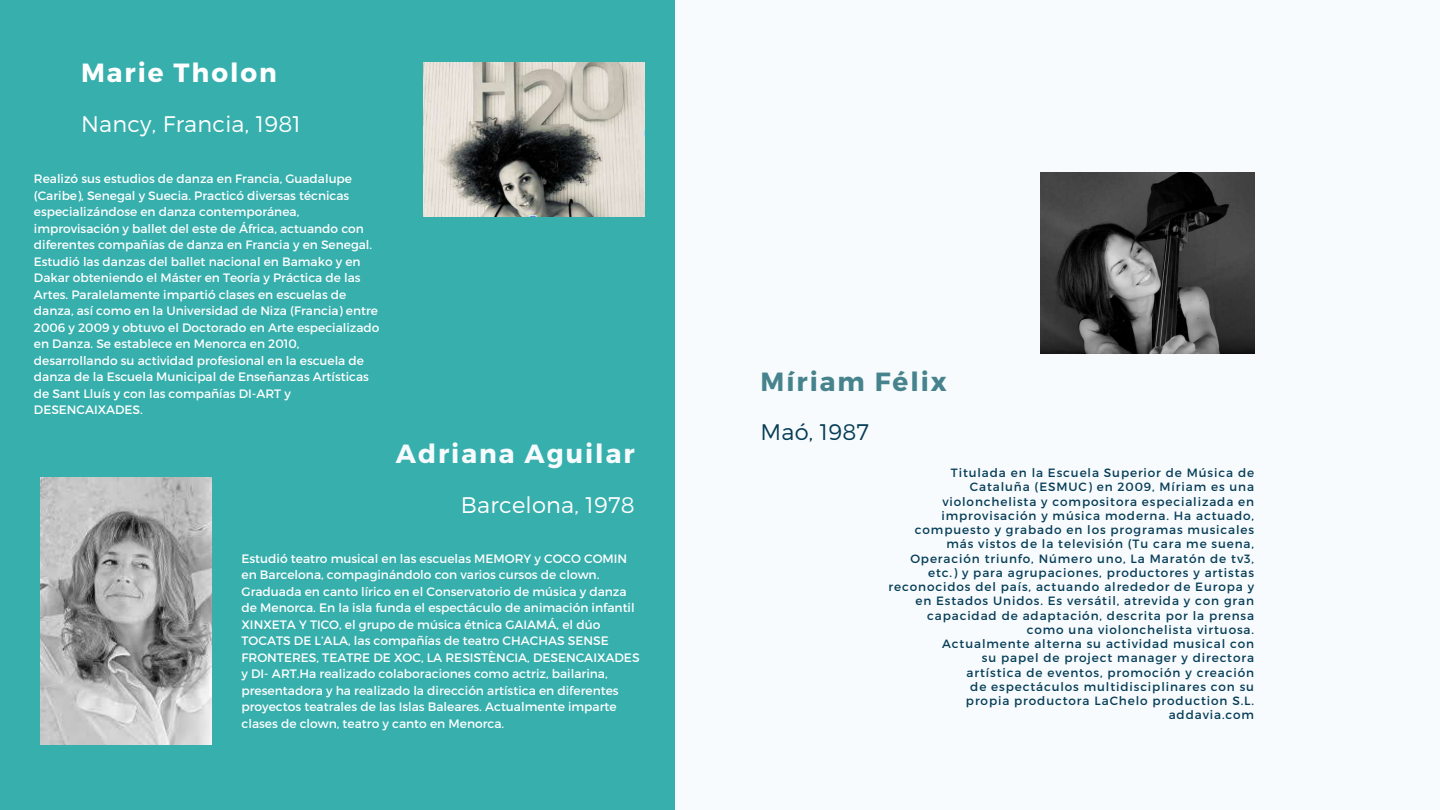
<style>
.page{position:relative;width:1440px;height:810px;background:#36afad}
.page>*{position:absolute;margin:0;border:0;box-sizing:border-box;transform-origin:0 0}
.t1{font:700 26.3px "Montserrat";letter-spacing:.075em;color:#f8fbfd}
.t2{font:700 26.3px "Montserrat";letter-spacing:.075em;color:#fff}
.t3{font:700 26.3px "Montserrat";letter-spacing:.075em;color:#46838d}
.t4{font:300 22.6px "Montserrat";letter-spacing:.01em;color:#fff}
.t5{font:300 22.5px "Montserrat";letter-spacing:.01em;color:#fff}
.t6{font:300 22.5px "Montserrat";letter-spacing:.01em;color:#053d57}
.t7{font:12.2px/16.5px "Montserrat";color:#fff}
.t8{font:12px/14.2px "Montserrat";letter-spacing:.075em;color:#053d57;text-align:right}
</style>
<div class="page">
<div style="left:676px;top:0;width:764px;height:810px;background:#f8fbfd"></div>
<img style="left:423px;top:62px;width:222px;height:154px">
<img style="left:41px;top:478px;width:170px;height:267px">
<img style="left:1040px;top:173px;width:214px;height:180px">
<h1 class="t2" style="left:81px;top:56px;width:197px">Marie Tholon</h1>
<h3 class="t5" style="left:81px;top:109px;width:221px">Nancy, Francia, 1981</h3>
<p class="t7" style="left:34px;top:170px;width:347px">Realizó sus estudios de danza en Francia, Guadalupe (Caribe), Senegal y Suecia. Practicó diversas técnicas especializándose en danza contemporánea, improvisación y ballet del este de África, actuando con diferentes compañías de danza en Francia y en Senegal.<br>Estudió las danzas del ballet nacional en Bamako y en Dakar obteniendo el Máster en Teoría y Práctica de las Artes. Paralelamente impartió clases en escuelas de danza, así como en la Universidad de Niza (Francia) entre 2006 y 2009 y obtuvo el Doctorado en Arte especializado en Danza. Se establece en Menorca en 2010, desarrollando su actividad profesional en la escuela de danza de la Escuela Municipal de Enseñanzas Artísticas de Sant Lluís y con las compañías DI-ART y DESENCAIXADES.</p>
<h1 class="t1" style="left:396px;top:436px;width:240px">Adriana Aguilar</h1>
<h2 class="t4" style="left:461px;top:490px;width:175px">Barcelona, 1978</h2>
<p class="t7" style="left:242px;top:550px;width:400px">Estudió teatro musical en las escuelas MEMORY y COCO COMIN en Barcelona, compaginándolo con varios cursos de clown.<br>Graduada en canto lírico en el Conservatorio de música y danza de Menorca. En la isla funda el espectáculo de animación infantil XINXETA Y TICO, el grupo de música étnica GAIAMÁ, el dúo TOCATS DE L’ALA, las compañías de teatro CHACHAS SENSE FRONTERES, TEATRE DE XOC, LA RESISTÈNCIA, DESENCAIXADES y DI- ART.Ha realizado colaboraciones como actriz, bailarina, presentadora y ha realizado la dirección artística en diferentes proyectos teatrales de las Islas Baleares. Actualmente imparte clases de clown, teatro y canto en Menorca.</p>
<h1 class="t3" style="left:761px;top:364px;width:188px">Míriam Félix</h1>
<h3 class="t6" style="left:761px;top:418px;width:110px">Maó, 1987</h3>
<p class="t8" style="left:889px;top:465px;width:367px">Titulada en la Escuela Superior de Música de Cataluña (ESMUC) en 2009, Míriam es una violonchelista y compositora especializada en improvisación y música moderna. Ha actuado, compuesto y grabado en los programas musicales más vistos de la televisión (Tu cara me suena, Operación triunfo, Número uno, La Maratón de tv3, etc.) y para agrupaciones, productores y artistas reconocidos del país, actuando alrededor de Europa y en Estados Unidos. Es versátil, atrevida y con gran capacidad de adaptación, descrita por la prensa como una violonchelista virtuosa.<br>Actualmente alterna su actividad musical con<br>su papel de project manager y directora<br>artística de eventos, promoción y creación<br>de espectáculos multidisciplinares con su<br>propia productora LaChelo production S.L. addavia.com</p>
</div>
